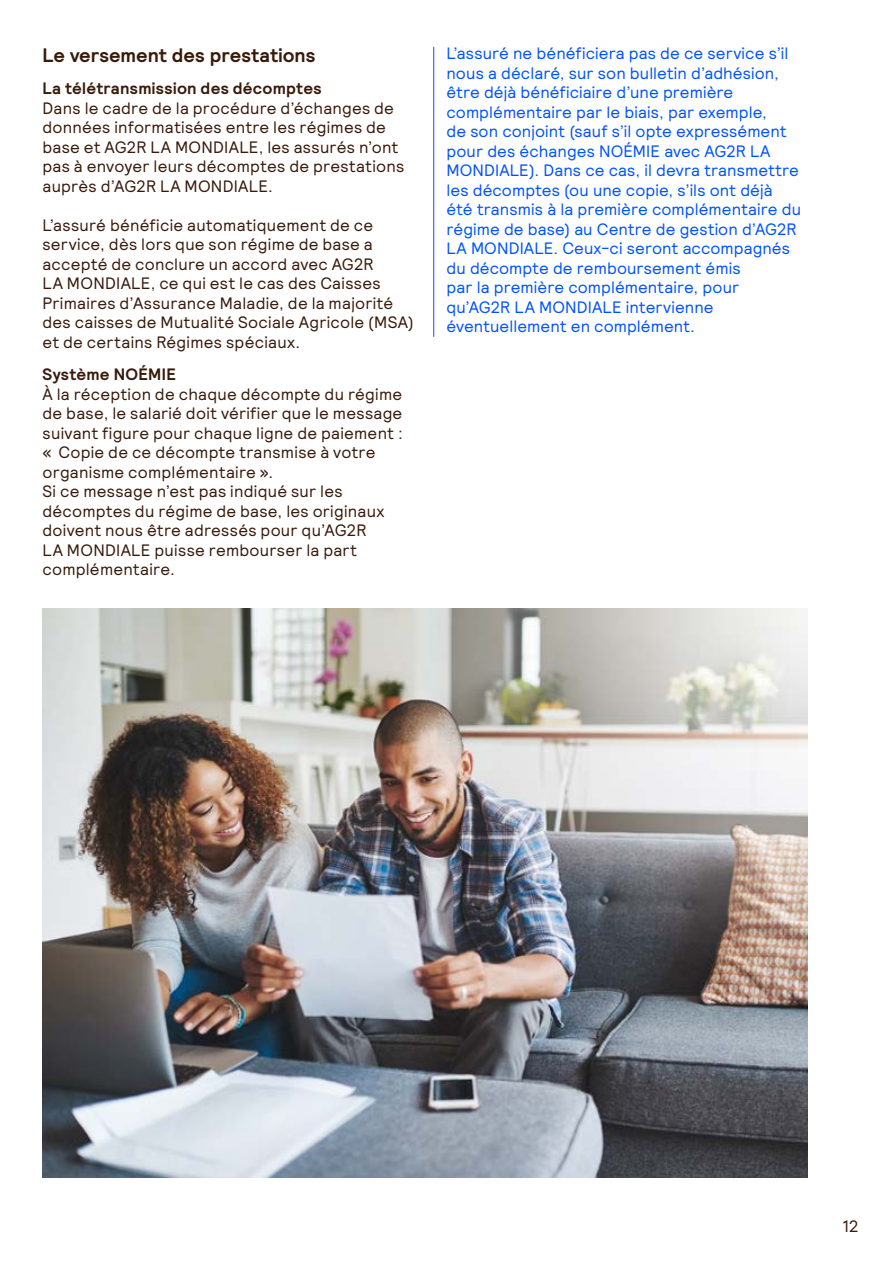
<style>
.page{position:relative;width:893px;height:1263px;background:#fff}
.page>*{position:absolute;margin:0;border:0;box-sizing:border-box;transform-origin:0 0}
.t1{font:700 19.5px "Relative";color:#381a0a}
.t2{font:16.5px/19.5px "Relative";letter-spacing:.015em;color:#381a0a}
.t3{font:16.5px/19.5px "Relative";letter-spacing:.005em;color:#0052ff}
.t4{font:700 16.5px "Relative";letter-spacing:.015em;color:#381a0a}
</style>
<div class="page">
<hr style="left:433px;top:47px;width:1px;height:290px;background:#0052ff">
<img style="left:43px;top:608px;width:765px;height:570px">
<p class="t1" style="left:43px;top:43px;width:275px">Le versement des prestations</p>
<p class="t4" style="left:43px;top:78px;width:281px">La télétransmission des décomptes</p>
<p class="t2" style="left:43px;top:98px;width:363px">Dans le cadre de la procédure d’échanges de données informatisées entre les régimes de base et AG2R LA MONDIALE, les assurés n’ont pas à envoyer leurs décomptes de prestations auprès d’AG2R LA MONDIALE.</p>
<p class="t2" style="left:43px;top:215px;width:373px">L’assuré bénéficie automatiquement de ce service, dès lors que son régime de base a accepté de conclure un accord avec AG2R<br>LA MONDIALE, ce qui est le cas des Caisses Primaires d’Assurance Maladie, de la majorité des caisses de Mutualité Sociale Agricole (MSA) et de certains Régimes spéciaux.</p>
<p class="t4" style="left:43px;top:364px;width:135px">Système NOÉMIE</p>
<p class="t2" style="left:43px;top:384px;width:362px">À la réception de chaque décompte du régime de base, le salarié doit vérifier que le message suivant figure pour chaque ligne de paiement : « Copie de ce décompte transmise à votre organisme complémentaire ».<br>Si ce message n’est pas indiqué sur les décomptes du régime de base, les originaux doivent nous être adressés pour qu’AG2R<br>LA MONDIALE puisse rembourser la part complémentaire.</p>
<p class="t3" style="left:446px;top:43px;width:356px">L’assuré ne bénéficiera pas de ce service s’il nous a déclaré, sur son bulletin d’adhésion, être déjà bénéficiaire d’une première complémentaire par le biais, par exemple,<br>de son conjoint (sauf s’il opte expressément pour des échanges NOÉMIE avec AG2R LA MONDIALE). Dans ce cas, il devra transmettre les décomptes (ou une copie, s’ils ont déjà été transmis à la première complémentaire du régime de base) au Centre de gestion d’AG2R LA MONDIALE. Ceux-ci seront accompagnés du décompte de remboursement émis<br>par la première complémentaire, pour qu’AG2R LA MONDIALE intervienne éventuellement en complément.</p>
<p class="t2" style="left:842px;top:1216px;width:18px">12</p>
</div>
